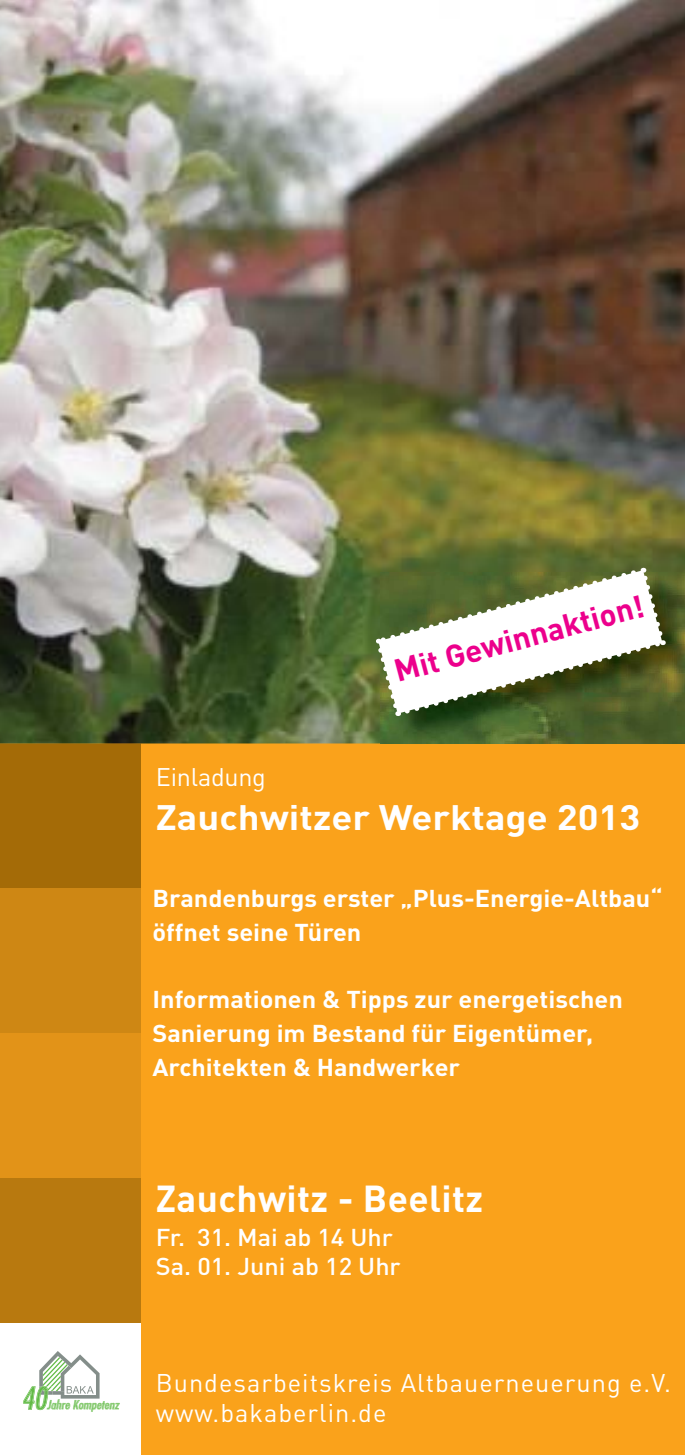
<style>
.page{position:relative;width:685px;height:1455px;background:#fff}
.page>*{position:absolute;margin:0;border:0;box-sizing:border-box;transform-origin:0 0}
.t1{font:700 37.1px "DIN Pro";letter-spacing:.01em;color:#fff}
.t2{font:700 35px "DIN Pro";color:#fff;scale:1.1 1}
.t3{font:700 31.32px "DIN Pro";color:#ec008c}
.t4{font:italic condensed 30.45px "Futura";color:#62bb46}
.t5{font:25.38px/30.3px "DIN Pro";letter-spacing:.04em;color:#fff}
.t6{font:25.2px "DIN Pro";letter-spacing:-.01em;color:#fff}
.t7{font:700 24.15px/33.8px "DIN Pro";color:#fff;scale:1.05 1}
.t8{font:500 24.15px/28.9px "DIN Pro";color:#fff;scale:1.05 1}
.t9{font:italic condensed 12.08px "Futura";color:#62bb46;scale:1.12 1}
</style>
<div class="page">
<div style="left:0;top:743px;width:685px;height:711px;background:#faa21b"></div>
<div style="left:0;top:743px;width:140px;height:145px;background:#a46b07"></div>
<div style="left:0;top:888px;width:140px;height:145px;background:#ce8714"></div>
<div style="left:0;top:1033px;width:140px;height:145px;background:#e29318"></div>
<div style="left:0;top:1178px;width:140px;height:145px;background:#b8790f"></div>
<div style="left:0;top:1323px;width:140px;height:131px;background:#fff"></div>
<svg style="left:23px;top:1351px;width:97px;height:60px"></svg>
<img style="left:0;top:0;width:685px;height:743px">
<img style="left:380px;top:572px;width:305px;height:172px">
<svg style="left:375px;top:567px;width:291px;height:150px"></svg>
<p class="t3" style="left:392px;top:660px;width:259px;rotate:-15deg">Mit Gewinnaktion!</p>
<p class="t6" style="left:156px;top:768px;width:112px">Einladung</p>
<h2 class="t2" style="left:156px;top:804px;width:442px">Zauchwitzer Werktage 2013</h2>
<p class="t7" style="left:152px;top:883px;width:487px">Brandenburgs erster „Plus-Energie-Altbau“ öffnet seine Türen</p>
<p class="t7" style="left:152px;top:984px;width:449px">Informationen &amp; Tipps zur energetischen<br>Sanierung im Bestand für Eigentümer,<br>Architekten &amp; Handwerker</p>
<h1 class="t1" style="left:156px;top:1185px;width:329px">Zauchwitz - Beelitz</h1>
<p class="t8" style="left:156px;top:1224px;width:235px">Fr. 31. Mai ab 14 Uhr<br>Sa. 01. Juni ab 12 Uhr</p>
<p class="t4" style="left:21px;top:1383px;width:26px">40</p>
<p class="t9" style="left:47px;top:1399px;width:66px">Jahre Kompetenz</p>
<p class="t5" style="left:156px;top:1370px;width:516px">Bundesarbeitskreis Altbauerneuerung e.V. www.bakaberlin.de</p>
</div>
